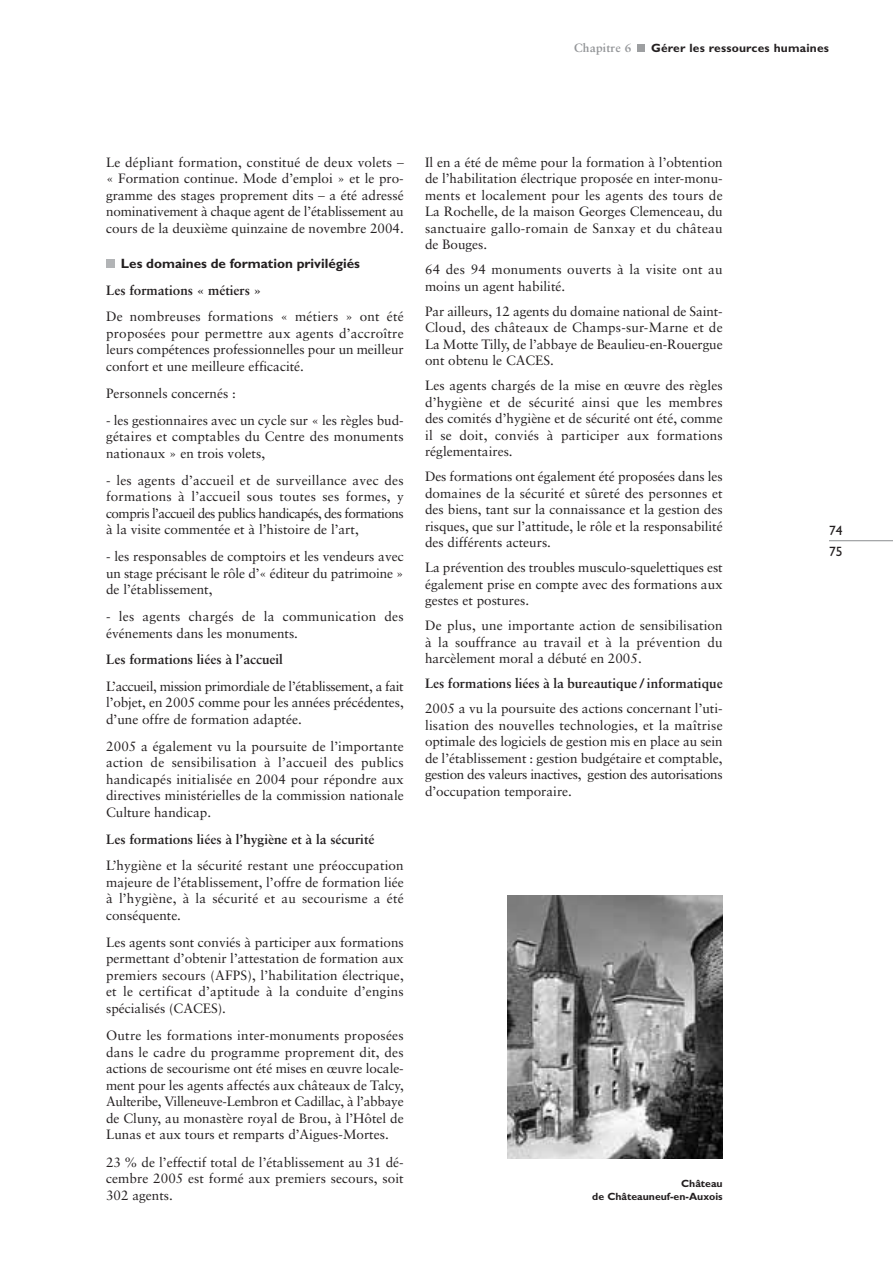
<style>
.page{position:relative;width:893px;height:1263px;background:#fff}
.page>*{position:absolute;margin:0;border:0;box-sizing:border-box;transform-origin:0 0}
.t1{font:13.5px/16.5px "Sabon";color:#231f20;text-align:justify}
.t2{font:700 13.5px "Sabon";color:#231f20}
.t3{font:700 13.5px "Gill Sans";color:#231f20}
.t4{font:13.5px/21px "Gill Sans";color:#231f20}
.t5{font:700 12px "Gill Sans";letter-spacing:.015em;color:#231f20}
.t6{font:700 12px "Sabon";letter-spacing:.015em;color:#939598}
.t7{font:700 10.5px/12.6px "Gill Sans";color:#231f20;text-align:right}
</style>
<div class="page">
<hr style="left:829px;top:540px;width:64px;height:1px;background:#9d9fa1">
<div style="left:638px;top:45px;width:7px;height:7px;background:#9d9fa1"></div>
<div style="left:106px;top:259px;width:9px;height:9px;background:#b2b4b6"></div>
<img style="left:507px;top:895px;width:216px;height:264px">
<p class="t6" style="left:574px;top:43px;width:59px">Chapitre 6</p>
<p class="t5" style="left:651px;top:44px;width:179px">Gérer les ressources humaines</p>
<p class="t1" style="left:106px;top:155px;width:299px">Le dépliant formation, constitué de deux volets _ « Formation continue. Mode d’emploi » et le pro&shy;gramme des stages proprement dits _ a été adressé nominativement à chaque agent de l’établissement au cours de la deuxième quinzaine de novembre 2004.</p>
<p class="t3" style="left:121px;top:259px;width:241px">Les domaines de formation privilégiés</p>
<p class="t2" style="left:106px;top:284px;width:157px">Les formations « métiers »</p>
<p class="t1" style="left:106px;top:310px;width:299px">De nombreuses formations « métiers » ont été proposées pour permettre aux agents d’accroître leurs compétences professionnelles pour un meilleur confort et une meilleure efficacité.</p>
<p class="t1" style="left:106px;top:386px;width:131px">Personnels concernés :</p>
<p class="t1" style="left:106px;top:413px;width:299px">- les gestionnaires avec un cycle sur « les règles bud&shy;gétaires et comptables du Centre des monuments nationaux » en trois volets,</p>
<p class="t1" style="left:106px;top:473px;width:299px">- les agents d’accueil et de surveillance avec des formations à l’accueil sous toutes ses formes, y compris l’accueil des publics handicapés, des formations à la visite commentée et à l’histoire de l’art,</p>
<p class="t1" style="left:106px;top:549px;width:299px">- les responsables de comptoirs et les vendeurs avec un stage précisant le rôle d’« éditeur du patrimoine » de l’établissement,</p>
<p class="t1" style="left:106px;top:609px;width:299px">- les agents chargés de la communication des événements dans les monuments.</p>
<p class="t2" style="left:106px;top:654px;width:178px">Les formations liées à l’accueil</p>
<p class="t1" style="left:106px;top:679px;width:299px">L’accueil, mission primordiale de l’établissement, a fait l’objet, en 2005 comme pour les années précédentes, d’une offre de formation adaptée.</p>
<p class="t1" style="left:106px;top:739px;width:299px">2005 a également vu la poursuite de l’importante action de sensibilisation à l’accueil des publics handicapés initialisée en 2004 pour répondre aux directives ministérielles de la commission nationale Culture handicap.</p>
<p class="t2" style="left:106px;top:833px;width:270px">Les formations liées à l’hygiène et à la sécurité</p>
<p class="t1" style="left:106px;top:858px;width:299px">L’hygiène et la sécurité restant une préoccupation majeure de l’établissement, l’offre de formation liée à l’hygiène, à la sécurité et au secourisme a été conséquente.</p>
<p class="t1" style="left:106px;top:935px;width:299px">Les agents sont conviés à participer aux formations permettant d’obtenir l’attestation de formation aux premiers secours (AFPS), l’habilitation électrique, et le certificat d’aptitude à la conduite d’engins spécialisés (CACES).</p>
<p class="t1" style="left:106px;top:1028px;width:299px">Outre les formations inter-monuments proposées dans le cadre du programme proprement dit, des actions de secourisme ont été mises en œuvre locale&shy;ment pour les agents affectés aux châteaux de Talcy, Aulteribe, Villeneuve-Lembron et Cadillac, à l’abbaye de Cluny, au monastère royal de Brou, à l’Hôtel de Lunas et aux tours et remparts d’Aigues-Mortes.</p>
<p class="t1" style="left:106px;top:1155px;width:299px">23 % de l’effectif total de l’établissement au 31 dé&shy;cembre 2005 est formé aux premiers secours, soit 302 agents.</p>
<p class="t1" style="left:425px;top:155px;width:299px">Il en a été de même pour la formation à l’obtention de l’habilitation électrique proposée en inter-monu&shy;ments et localement pour les agents des tours de La Rochelle, de la maison Georges Clemenceau, du sanctuaire gallo-romain de Sanxay et du château de Bouges.</p>
<p class="t1" style="left:425px;top:262px;width:299px">64 des 94 monuments ouverts à la visite ont au moins un agent habilité.</p>
<p class="t1" style="left:425px;top:304px;width:299px">Par ailleurs, 12 agents du domaine national de Saint-Cloud, des châteaux de Champs-sur-Marne et de La Motte Tilly, de l’abbaye de Beaulieu-en-Rouergue ont obtenu le CACES.</p>
<p class="t1" style="left:425px;top:378px;width:299px">Les agents chargés de la mise en œuvre des règles d’hygiène et de sécurité ainsi que les membres des comités d’hygiène et de sécurité ont été, comme il se doit, conviés à participer aux formations réglementaires.</p>
<p class="t1" style="left:425px;top:469px;width:299px">Des formations ont également été proposées dans les domaines de la sécurité et sûreté des personnes et des biens, tant sur la connaissance et la gestion des risques, que sur l’attitude, le rôle et la responsabilité des différents acteurs.</p>
<p class="t1" style="left:425px;top:560px;width:299px">La prévention des troubles musculo-squelettiques est également prise en compte avec des formations aux gestes et postures.</p>
<p class="t1" style="left:425px;top:618px;width:299px">De plus, une importante action de sensibilisation à la souffrance au travail et à la prévention du harcèlement moral a débuté en 2005.</p>
<p class="t2" style="left:425px;top:678px;width:299px">Les formations liées à la bureautique / informatique</p>
<p class="t1" style="left:425px;top:701px;width:299px">2005 a vu la poursuite des actions concernant l’uti&shy;lisation des nouvelles technologies, et la maîtrise optimale des logiciels de gestion mis en place au sein de l’établissement : gestion budgétaire et comptable, gestion des valeurs inactives, gestion des autorisations d’occupation temporaire.</p>
<p class="t7" style="left:592px;top:1178px;width:132px">Château<br>de Châteauneuf-en-Auxois</p>
<p class="t4" style="left:829px;top:521px;width:15px">74<br>75</p>
</div>
